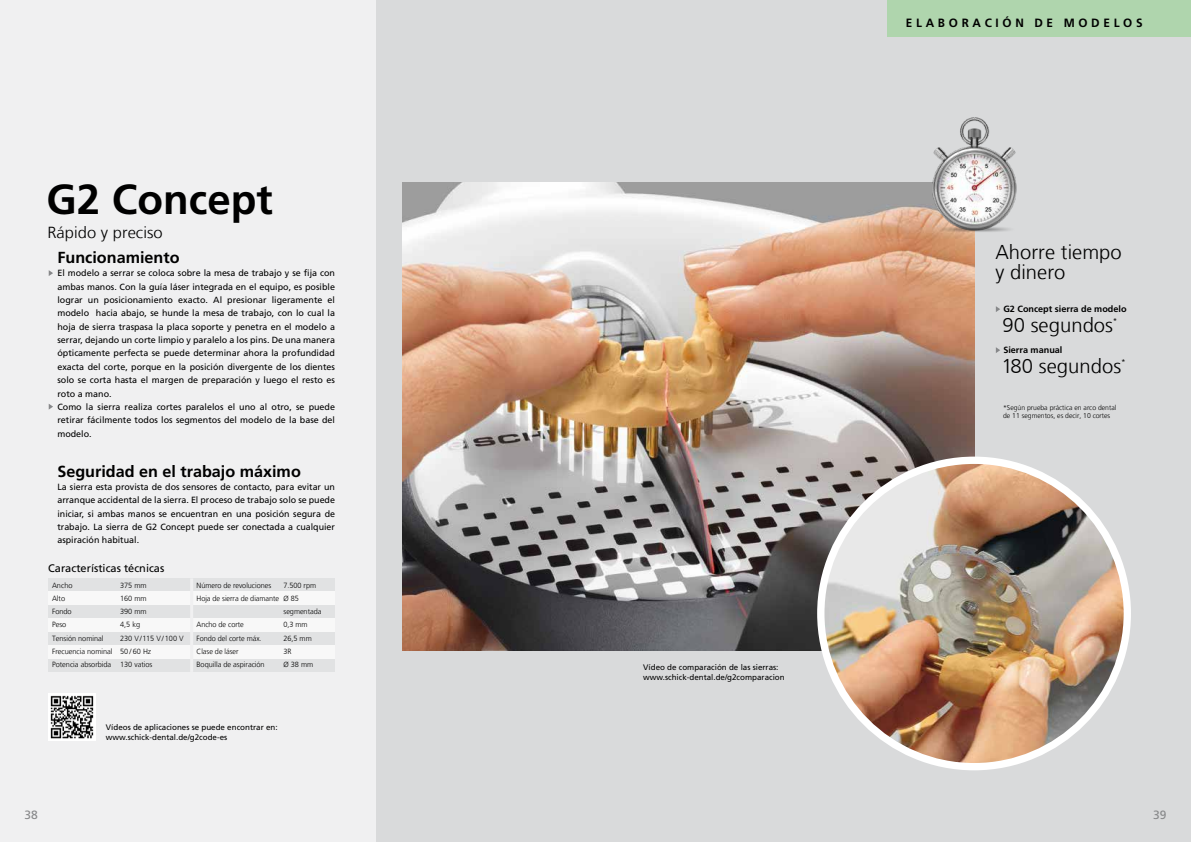
<style>
.page{position:relative;width:1191px;height:842px;background:#d9dadb}
.page>*{position:absolute;margin:0;border:0;box-sizing:border-box;transform-origin:0 0}
.t1{font:700 42px "Frutiger LT";color:#000}
.t2{font:300 20px/20px "Frutiger LT";letter-spacing:.005em;color:#000}
.t3{font:700 16px "Frutiger LT";color:#000}
.t4{font:300 16px "Frutiger LT";letter-spacing:.005em;color:#000}
.t5{font:700 12px "Frutiger LT";letter-spacing:.315em;color:#000}
.t6{font:12px "Frutiger";color:#87888a}
.t7{font:11px "Frutiger";color:#000}
.t8{font:9px/13.3px "Frutiger";color:#000;text-align:justify}
.t9{font:700 9px "Frutiger LT";color:#000}
.t10{font:8.9px/13.4px "Frutiger";color:#000}
.t11{font:8px/10px "Frutiger";color:#000}
.t12{font:300 7.5px/13.3px "Frutiger LT";color:#000}
.t13{font:300 7px/8px "Frutiger LT";color:#000}
.t14{font:7px "Frutiger";color:#000}
</style>
<div class="page">
<div style="left:0;top:0;width:375px;height:842px;background:#f0f0f1"></div>
<img style="left:49px;top:694px;width:46px;height:46px">
<div style="left:48px;top:578px;width:287px;height:14px;background:#e1e2e3"></div>
<div style="left:48px;top:632px;width:287px;height:13px;background:#e1e2e3"></div>
<div style="left:48px;top:605px;width:287px;height:13px;background:#e1e2e3"></div>
<div style="left:48px;top:658px;width:287px;height:14px;background:#e1e2e3"></div>
<div style="left:48px;top:592px;width:287px;height:13px;background:#f8f8f8"></div>
<div style="left:48px;top:645px;width:287px;height:13px;background:#f8f8f8"></div>
<div style="left:48px;top:618px;width:287px;height:14px;background:#f8f8f8"></div>
<hr style="left:190px;top:578px;width:3px;height:94px;background:#f0f0f1">
<img style="left:403px;top:183px;width:571px;height:467px">
<div style="left:817px;top:457px;width:314px;height:313px;background:#fff;border-radius:50%"></div>
<img style="left:824px;top:464px;width:299px;height:299px;border-radius:150px">
<svg style="left:995px;top:306px;width:5px;height:6px"></svg>
<svg style="left:995px;top:347px;width:5px;height:6px"></svg>
<img style="left:903px;top:117px;width:114px;height:132px">
<div style="left:887px;top:0;width:304px;height:36px;background:#afd5ad"></div>
<svg style="left:49px;top:270px;width:4px;height:6px"></svg>
<svg style="left:49px;top:404px;width:4px;height:6px"></svg>
<h1 class="t1" style="left:46px;top:175px;width:228px">G2 Concept</h1>
<h3 class="t4" style="left:47px;top:224px;width:117px">Rápido y preciso</h3>
<h3 class="t3" style="left:57px;top:248px;width:124px">Funcionamiento</h3>
<p class="t10" style="left:57px;top:266px;width:279px">El modelo a serrar se coloca sobre la mesa de trabajo y se fija con ambas manos. Con la guía láser integrada en el equipo, es posible lograr un posicionamiento exacto. Al presionar ligeramente el modelo hacia abajo, se hunde la mesa de trabajo, con lo cual la hoja de sierra traspasa la placa soporte y penetra en el modelo a serrar, dejando un corte limpio y paralelo a los pins. De una manera ópticamente perfecta se puede determinar ahora la profundidad exacta del corte, porque en la posición divergente de los dientes solo se corta hasta el margen de preparación y luego el resto es roto a mano.<br>Como la sierra realiza cortes paralelos el uno al otro, se puede retirar fácilmente todos los segmentos del modelo de la base del modelo.</p>
<h3 class="t3" style="left:57px;top:462px;width:245px">Seguridad en el trabajo máximo</h3>
<p class="t8" style="left:57px;top:480px;width:279px">La sierra esta provista de dos sensores de contacto, para evitar un arranque accidental de la sierra. El proceso de trabajo solo se puede iniciar, si ambas manos se encuentran en una posición segura de trabajo. La sierra de G2 Concept puede ser conectada a cualquier aspiración habitual.</p>
<p class="t7" style="left:48px;top:562px;width:118px">Características técnicas</p>
<p class="t12" style="left:52px;top:578px;width:22px">Ancho</p>
<p class="t12" style="left:120px;top:578px;width:28px">375 mm</p>
<p class="t12" style="left:52px;top:592px;width:15px">Alto</p>
<p class="t12" style="left:120px;top:592px;width:28px">160 mm</p>
<p class="t12" style="left:52px;top:605px;width:21px">Fondo</p>
<p class="t12" style="left:120px;top:605px;width:28px">390 mm</p>
<p class="t12" style="left:52px;top:618px;width:16px">Peso</p>
<p class="t12" style="left:120px;top:618px;width:22px">4,5 kg</p>
<p class="t12" style="left:52px;top:631px;width:53px">Tensión nominal</p>
<p class="t12" style="left:52px;top:631px;width:133px;text-indent:68px">230 V / 115 V / 100 V<br>Frecuencia nominal 50 / 60 Hz<br>Potencia absorbida 130 vatios</p>
<p class="t12" style="left:196px;top:578px;width:76px">Número de revoluciones</p>
<p class="t12" style="left:283px;top:578px;width:34px">7.500 rpm</p>
<p class="t12" style="left:196px;top:592px;width:104px">Hoja de sierra de diamante Ø 85</p>
<p class="t12" style="left:283px;top:605px;width:39px">segmentada</p>
<p class="t12" style="left:196px;top:618px;width:49px">Ancho de corte</p>
<p class="t12" style="left:283px;top:618px;width:26px">0,3 mm</p>
<p class="t12" style="left:196px;top:631px;width:67px">Fondo del corte máx.</p>
<p class="t12" style="left:283px;top:631px;width:30px">26,5 mm</p>
<p class="t12" style="left:196px;top:645px;width:44px">Clase de láser</p>
<p class="t12" style="left:283px;top:645px;width:10px">3R</p>
<p class="t12" style="left:196px;top:658px;width:70px">Boquilla de aspiración</p>
<p class="t12" style="left:283px;top:658px;width:31px">Ø 38 mm</p>
<p class="t11" style="left:106px;top:722px;width:173px">Vídeos de aplicaciones se puede encontrar en: www.schick-dental.de/g2code-es</p>
<h3 class="t6" style="left:24px;top:808px;width:15px">38</h3>
<p class="t11" style="left:643px;top:662px;width:143px">Vídeo de comparación de las sierras: www.schick-dental.de/g2comparacion</p>
<h3 class="t5" style="left:906px;top:16px;width:238px">ELABORACIÓN DE MODELOS</h3>
<h2 class="t2" style="left:995px;top:243px;width:128px">Ahorre tiempo y dinero</h2>
<p class="t9" style="left:1003px;top:304px;width:125px">G2 Concept sierra de modelo</p>
<h2 class="t2" style="left:1002px;top:316px;width:112px">90 segundos</h2>
<p class="t14" style="left:1113px;top:317px;width:5px">*</p>
<p class="t9" style="left:1003px;top:345px;width:61px">Sierra manual</p>
<h2 class="t2" style="left:1001px;top:357px;width:121px">180 segundos</h2>
<p class="t14" style="left:1121px;top:358px;width:5px">*</p>
<p class="t13" style="left:1003px;top:403px;width:115px">*Según prueba práctica en arco dental de 11 segmentos, es decir, 10 cortes</p>
<h3 class="t6" style="left:1153px;top:808px;width:15px">39</h3>
</div>
